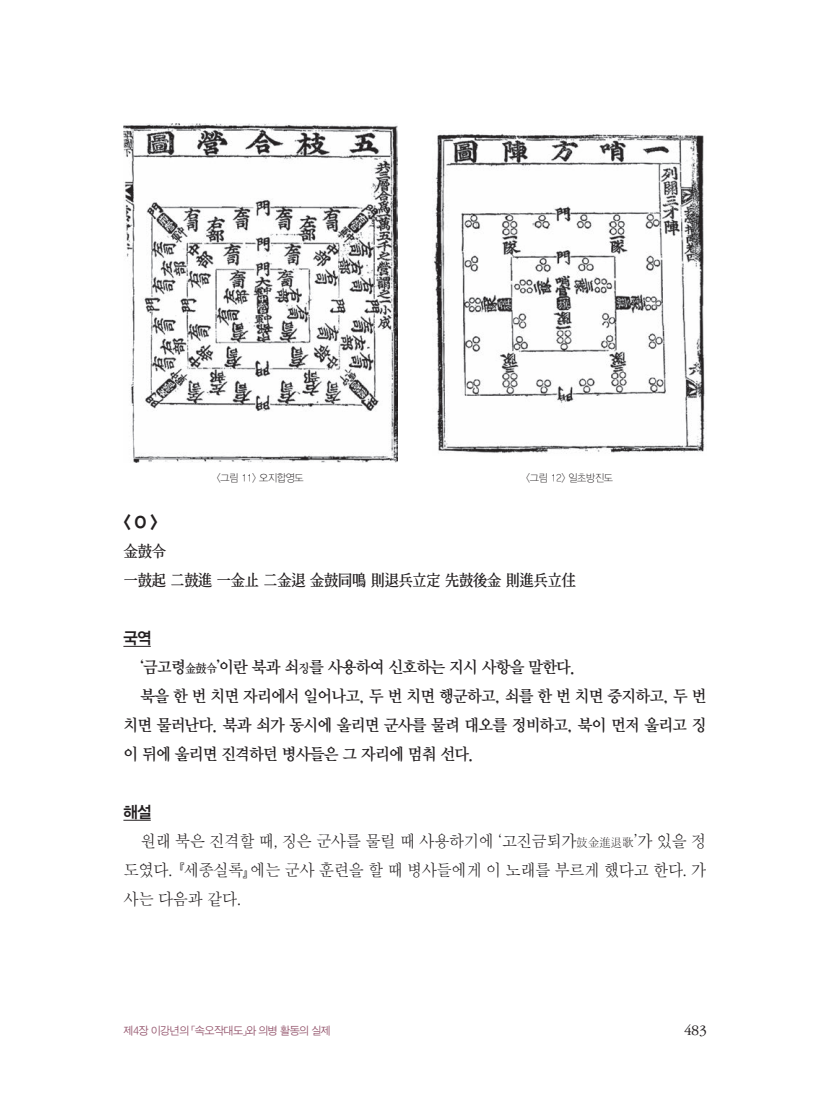
<style>
.page{position:relative;width:830px;height:1119px;background:#fff}
.page>*{position:absolute;margin:0;border:0;box-sizing:border-box;transform-origin:0 0}
.t1{font:16.5px/29px "YDVY Mj O34";letter-spacing:-.05em;color:#231f20;scale:.95 1}
.t2{font:16.5px/29px "Haansoft Batang";letter-spacing:-.05em;color:#231f20;text-align:justify;scale:.95 1}
.t3{font:16.5px "YDVYGO34";color:#231f20;scale:.95 1}
.t4{font:16.5px "YDVYGO36";color:#231f20;scale:.95 1}
.t5{font:15.45px "SD Myeongjo b Md";color:#231f20}
.t6{font:11.25px "SD Gothic a Lt";letter-spacing:-.05em;color:#93536b}
.t7{font:10.5px "YDVYGO31";letter-spacing:-.03em;color:#231f20;scale:.95 1}
.s1{font-size:12.45px}
</style>
<div class="page">
<img style="left:434px;top:132px;width:271px;height:321px">
<img style="left:123px;top:123px;width:274px;height:339px">
<svg style="left:123px;top:646px;width:28px;height:1px"></svg>
<svg style="left:123px;top:819px;width:28px;height:1px"></svg>
<p class="t7" style="left:217px;top:471px;width:93px">&lt;그림 11&gt; 오지합영도</p>
<p class="t7" style="left:526px;top:471px;width:93px">&lt;그림 12&gt; 일초방진도</p>
<p class="t4" style="left:123px;top:512px;width:38px">&lt; O &gt;</p>
<p class="t1" style="left:123px;top:536px;width:478px">金鼓令<br>一鼓起 二鼓進 一金止 二金退 金鼓同鳴 則退兵立定 先鼓後金 則進兵立住</p>
<p class="t3" style="left:123px;top:628px;width:31px">국역</p>
<p class="t1" style="left:140px;top:653px;width:460px">‘금고령<span class="s1">金鼓令</span>’이란 북과 쇠<span class="s1">징</span>를 사용하여 신호하는 지시 사항을 말한다.</p>
<p class="t1" style="left:140px;top:682px;width:597px">북을 한 번 치면 자리에서 일어나고, 두 번 치면 행군하고, 쇠를 한 번 치면 중지하고, 두 번</p>
<p class="t1" style="left:123px;top:710px;width:615px">치면 물러난다. 북과 쇠가 동시에 울리면 군사를 물려 대오를 정비하고, 북이 먼저 울리고 징</p>
<p class="t1" style="left:123px;top:739px;width:370px">이 뒤에 울리면 진격하던 병사들은 그 자리에 멈춰 선다.</p>
<p class="t3" style="left:123px;top:802px;width:31px">해설</p>
<p class="t2" style="left:123px;top:827px;width:615px;text-indent:17px">원래 북은 진격할 때, 징은 군사를 물릴 때 사용하기에 ‘고진금퇴가<span class="s1">鼓金進退歌</span>’가 있을 정 도였다. 『세종실록』에는 군사 훈련을 할 때 병사들에게 이 노래를 부르게 했다고 한다. 가 사는 다음과 같다.</p>
<p class="t6" style="left:123px;top:1025px;width:209px">제4장 이강년의 「속오작대도」와 의병 활동의 실제</p>
<p class="t5" style="left:683px;top:1022px;width:24px">483</p>
</div>
